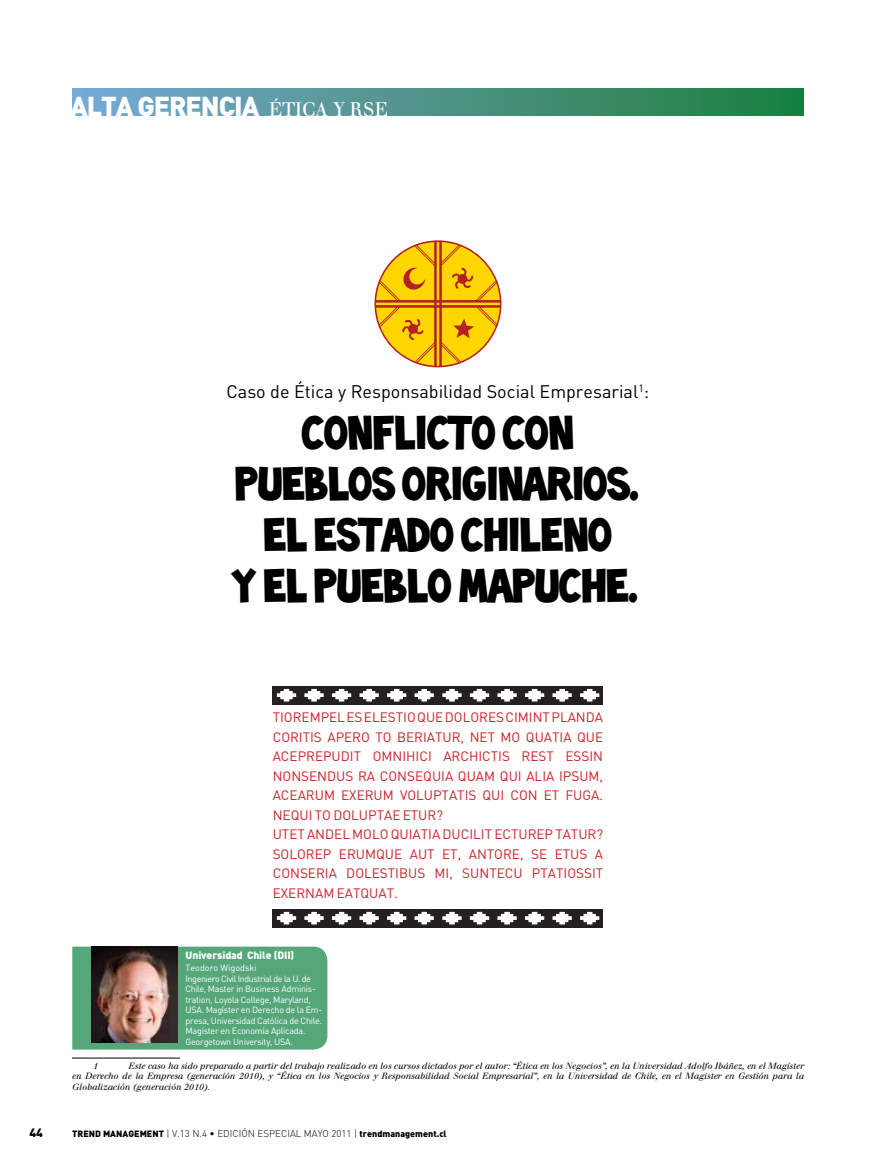
<style>
.page{position:relative;width:893px;height:1170px;background:#fff}
.page>*{position:absolute;margin:0;border:0;box-sizing:border-box;transform-origin:0 0}
.t1{font:43.5px/51px "Toonish";color:#000;text-align:center}
.t2{font:900 27px "DIN";letter-spacing:-.04em;color:#fff}
.t3{font:18px "DIN";color:#000}
.t4{font:13.5px "DIN";color:#cb2027}
.t5{font:900 12px "DIN";color:#000}
.t6{font:900 10.5px "DIN";letter-spacing:-.01em;color:#fff}
.t7{font:italic 9px/10.5px "Walbaum";color:#000;text-align:justify}
.t8{font:9px/10.5px "DIN";letter-spacing:-.03em;color:#fff}
.t9{font:900 9px "DIN";color:#000}
.s1{font-family:"Walbaum";font-weight:400;font-size:19.5px}
.s2{font-weight:300;font-size:9.75px}
</style>
<div class="page">
<div style="left:72px;top:88px;width:732px;height:28px;background:linear-gradient(to right,#7aa8d5,#1d7f3b)"></div>
<hr style="left:72px;top:1057px;width:108px;height:1px;background:#000">
<div style="left:72px;top:946px;width:255px;height:103px;background:#55a679"></div>
<svg style="left:374px;top:240px;width:127px;height:127px"></svg>
<div style="left:273px;top:686px;width:330px;height:18px;background:#241f21"></div>
<svg style="left:277px;top:689px;width:19px;height:12px"></svg>
<svg style="left:304px;top:689px;width:20px;height:12px"></svg>
<svg style="left:332px;top:689px;width:19px;height:12px"></svg>
<svg style="left:359px;top:689px;width:20px;height:12px"></svg>
<svg style="left:387px;top:689px;width:19px;height:12px"></svg>
<svg style="left:415px;top:689px;width:19px;height:12px"></svg>
<svg style="left:442px;top:689px;width:20px;height:12px"></svg>
<svg style="left:470px;top:689px;width:19px;height:12px"></svg>
<svg style="left:497px;top:689px;width:20px;height:12px"></svg>
<svg style="left:525px;top:689px;width:19px;height:12px"></svg>
<svg style="left:552px;top:689px;width:20px;height:12px"></svg>
<svg style="left:580px;top:689px;width:19px;height:12px"></svg>
<div style="left:273px;top:909px;width:330px;height:18px;background:#241f21"></div>
<svg style="left:277px;top:911px;width:19px;height:13px"></svg>
<svg style="left:304px;top:911px;width:20px;height:13px"></svg>
<svg style="left:332px;top:911px;width:19px;height:13px"></svg>
<svg style="left:359px;top:911px;width:20px;height:13px"></svg>
<svg style="left:387px;top:911px;width:19px;height:13px"></svg>
<svg style="left:415px;top:911px;width:19px;height:13px"></svg>
<svg style="left:442px;top:911px;width:20px;height:13px"></svg>
<svg style="left:470px;top:911px;width:19px;height:13px"></svg>
<svg style="left:497px;top:911px;width:20px;height:13px"></svg>
<svg style="left:525px;top:911px;width:19px;height:13px"></svg>
<svg style="left:552px;top:911px;width:20px;height:13px"></svg>
<svg style="left:580px;top:911px;width:19px;height:13px"></svg>
<img style="left:91px;top:946px;width:87px;height:96px">
<h2 class="t2" style="left:70px;top:88px;width:320px">ALTA GERENCIA <span class="s1">Ética y RSE</span></h2>
<h3 class="t3" style="left:226px;top:380px;width:424px">CASO DE ÉTICA Y RESPONSABILIDAD SOCIAL EMPRESARIAL<sup>1</sup>:</h3>
<h1 class="t1" style="left:235px;top:409px;width:407px">CONFLICTO CON<br>PUEBLOS ORIGINARIOS.<br>EL ESTADO CHILENO<br>Y EL PUEBLO MAPUCHE.</h1>
<p class="t4" style="left:273px;top:709px;width:30px">TIOREM</p>
<p class="t4" style="left:321px;top:709px;width:51px">PELESELESTI</p>
<p class="t4" style="left:407px;top:709px;width:81px">O QUE DOLORES</p>
<p class="t4" style="left:506px;top:709px;width:8px">CIMI</p>
<p class="t4" style="left:533px;top:709px;width:62px">NT PLANDA</p>
<p class="t4" style="left:273px;top:728px;width:25px">CORITIS</p>
<p class="t4" style="left:327px;top:728px;width:79px">APERO TO BERIATUR</p>
<p class="t4" style="left:461px;top:728px;width:83px">, NET MO QUATIA</p>
<p class="t4" style="left:577px;top:728px;width:18px">QUE</p>
<p class="t4" style="left:273px;top:748px;width:10px">ACE</p>
<p class="t4" style="left:298px;top:748px;width:42px">PREPUDIT</p>
<p class="t4" style="left:373px;top:748px;width:49px">OMNIHICI</p>
<p class="t4" style="left:443px;top:748px;width:10px">ARC</p>
<p class="t4" style="left:469px;top:748px;width:17px">HICTIS</p>
<p class="t4" style="left:522px;top:748px;width:9px">REST</p>
<p class="t4" style="left:565px;top:748px;width:8px">ESSI</p>
<p class="t4" style="left:593px;top:748px;width:11px">N</p>
<p class="t4" style="left:273px;top:767px;width:64px">NONSENDUS</p>
<p class="t4" style="left:358px;top:767px;width:82px">RA CONSEQUIA</p>
<p class="t4" style="left:458px;top:767px;width:19px">QUAM</p>
<p class="t4" style="left:500px;top:767px;width:35px">QUI ALIA</p>
<p class="t4" style="left:559px;top:767px;width:23px">IPSUM</p>
<p class="t4" style="left:600px;top:767px;width:5px">,</p>
<p class="t4" style="left:273px;top:787px;width:10px">ACEARUM</p>
<p class="t4" style="left:341px;top:787px;width:26px">EXERUM</p>
<p class="t4" style="left:400px;top:787px;width:50px">VOLU PTATIS</p>
<p class="t4" style="left:483px;top:787px;width:101px">QUI CON ET FUGA</p>
<p class="t4" style="left:600px;top:787px;width:5px">.</p>
<p class="t4" style="left:273px;top:806px;width:113px">NEQUI TO DOLU PTAE</p>
<p class="t4" style="left:403px;top:806px;width:9px">ETUR</p>
<p class="t4" style="left:436px;top:806px;width:8px">?</p>
<p class="t4" style="left:273px;top:826px;width:18px">UTET</p>
<p class="t4" style="left:307px;top:826px;width:27px">ANDEL</p>
<p class="t4" style="left:352px;top:826px;width:55px">MOLO QUIATIA</p>
<p class="t4" style="left:442px;top:826px;width:8px">DUCILIT</p>
<p class="t4" style="left:494px;top:826px;width:10px">ECTURE</p>
<p class="t4" style="left:545px;top:826px;width:20px">P TATUR</p>
<p class="t4" style="left:596px;top:826px;width:8px">?</p>
<p class="t4" style="left:273px;top:845px;width:76px">SOLOREP ERUM</p>
<p class="t4" style="left:376px;top:845px;width:18px">QUE</p>
<p class="t4" style="left:410px;top:845px;width:10px">AUT</p>
<p class="t4" style="left:442px;top:845px;width:122px">ET, ANTORE, SE ETUS</p>
<p class="t4" style="left:595px;top:845px;width:9px">A</p>
<p class="t4" style="left:273px;top:865px;width:36px">CONSERIA</p>
<p class="t4" style="left:346px;top:865px;width:27px">DOLESTIBUS</p>
<p class="t4" style="left:435px;top:865px;width:64px">MI, SUNTECU</p>
<p class="t4" style="left:532px;top:865px;width:16px">PTATI</p>
<p class="t4" style="left:567px;top:865px;width:17px">OSSIT</p>
<p class="t4" style="left:273px;top:884px;width:106px">EXER NAM EATQUAT</p>
<p class="t4" style="left:394px;top:884px;width:5px">.</p>
<p class="t6" style="left:186px;top:948px;width:110px">Universidad Chile (DII)</p>
<p class="t8" style="left:186px;top:962px;width:138px">TEODORO WIGODSKI<br>INGENIERO CIVIL INDUSTRIAL DE LA U. DE<br>CHILE, MASTER IN BUSINESS ADMINIS-<br>TRATION, LOYOLA COLLEGE, MARYLAND,<br>USA. MAGÍSTER EN DERECHO DE LA EM-<br>PRESA, UNIVERSIDAD CATÓLICA DE CHILE.<br>MAGÍSTER EN ECONOMÍA APLICADA.<br>GEORGETOWN UNIVERSITY, USA.</p>
<p class="t7" style="left:72px;top:1060px;width:733px;text-indent:56px">Este caso ha sido preparado a partir del trabajo realizado en los cursos dictados por el autor: “Ética en los Negocios”, en la Universidad Adolfo Ibáñez, en el Magíster en Derecho de la Empresa (generación 2010), y “Ética en los Negocios y Responsabilidad Social Empresarial”, en la Universidad de Chile, en el Magister en Gestión para la Globalización (generación 2010).</p>
<p class="t7" style="left:93px;top:1060px;width:6px">1</p>
<p class="t5" style="left:29px;top:1124px;width:15px">44</p>
<p class="t9" style="left:72px;top:1127px;width:376px">TREND MANAGEMENT <span class="s2">| V.13 N.4 • EDICIÓN ESPECIAL MAYO 2011 |</span> trendmanagement.cl</p>
</div>
